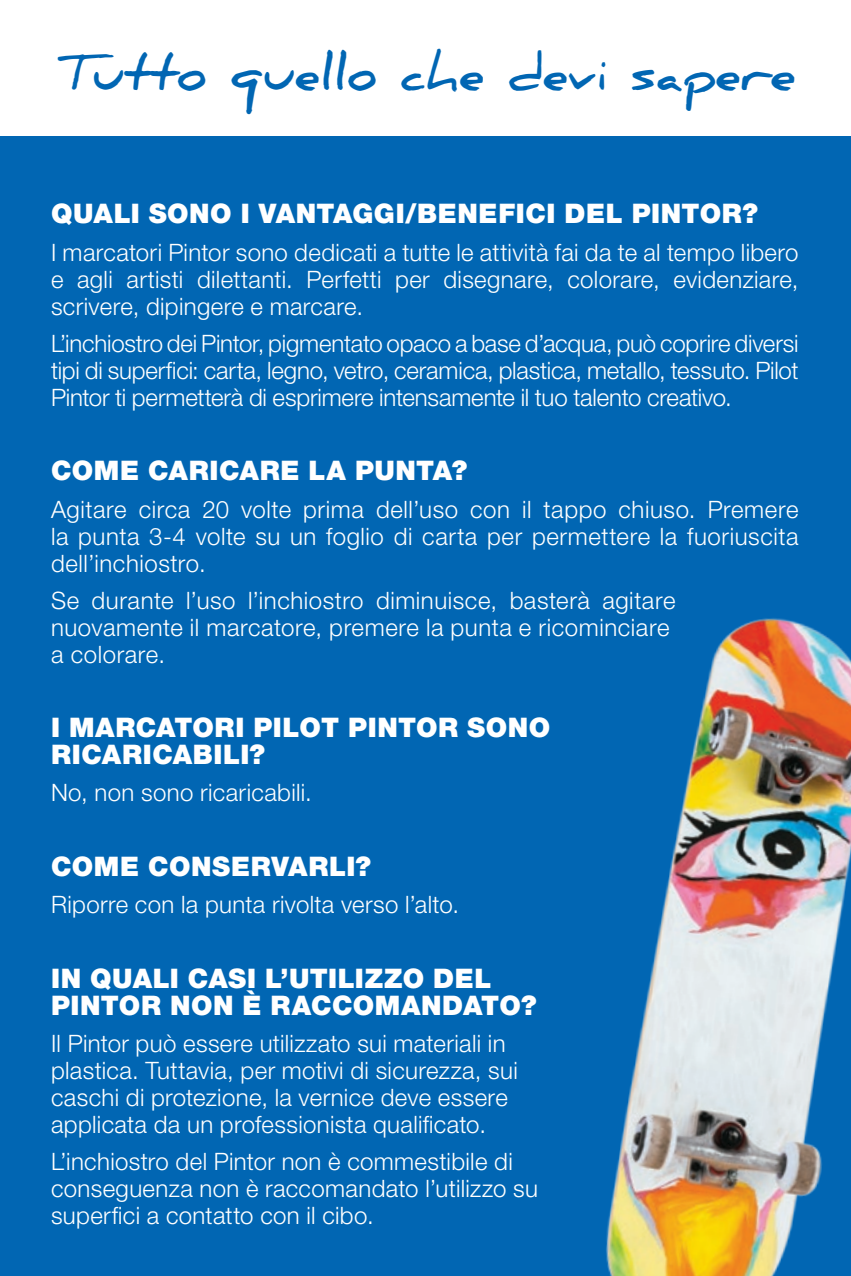
<style>
.page{position:relative;width:851px;height:1276px;background:#fff}
.page>*{position:absolute;margin:0;border:0;box-sizing:border-box;transform-origin:0 0}
.t1{font:700 48px "Daniel";color:#0166b3}
.t2{font:900 27px/27px "Helvetica Neue LT Std";letter-spacing:.02em;color:#fff}
.t3{font:300 24px/27px "Helvetica Neue LT Std";letter-spacing:.015em;color:#fff;text-align:justify}
</style>
<div class="page">
<hr style="left:850px;top:1225px;width:1px;height:51px;background:#0166b3">
<div style="left:0;top:136px;width:850px;height:1140px;background:#0166b3"></div>
<img style="left:606px;top:618px;width:244px;height:658px">
<p class="t1" style="left:56px;top:46px;width:741px">Tutto quello che devi sapere</p>
<p class="t2" style="left:51px;top:200px;width:708px">QUALI SONO I VANTAGGI/BENEFICI DEL PINTOR?</p>
<p class="t3" style="left:51px;top:238px;width:748px">I marcatori Pintor sono dedicati a tutte le attività fai da te al tempo libero e agli artisti dilettanti. Perfetti per disegnare, colorare, evidenziare, scrivere, dipingere e marcare.</p>
<p class="t3" style="left:51px;top:329px;width:749px">L’inchiostro dei Pintor, pigmentato opaco a base d’acqua, può coprire diversi tipi di superfici: carta, legno, vetro, ceramica, plastica, metallo, tessuto. Pilot Pintor ti permetterà di esprimere intensamente il tuo talento creativo.</p>
<p class="t2" style="left:51px;top:457px;width:417px">COME CARICARE LA PUNTA?</p>
<p class="t3" style="left:51px;top:495px;width:748px">Agitare circa 20 volte prima dell’uso con il tappo chiuso. Premere la punta 3-4 volte su un foglio di carta per permettere la fuoriuscita dell’inchiostro.</p>
<p class="t3" style="left:51px;top:586px;width:626px;text-align:left">Se durante l’uso l’inchiostro diminuisce, basterà agitare nuovamente il marcatore, premere la punta e ricominciare a colorare.</p>
<p class="t2" style="left:51px;top:714px;width:500px">I MARCATORI PILOT PINTOR SONO<br>RICARICABILI?</p>
<p class="t3" style="left:51px;top:779px;width:262px">No, non sono ricaricabili.</p>
<p class="t2" style="left:51px;top:852px;width:321px">COME CONSERVARLI?</p>
<p class="t3" style="left:51px;top:890px;width:409px">Riporre con la punta rivolta verso l’alto.</p>
<p class="t2" style="left:51px;top:964px;width:487px">IN QUALI CASI L’UTILIZZO DEL<br>PINTOR NON È RACCOMANDATO?</p>
<p class="t3" style="left:51px;top:1029px;width:468px;text-align:left">Il Pintor può essere utilizzato sui materiali in plastica. Tuttavia, per motivi di sicurezza, sui caschi di protezione, la vernice deve essere applicata da un professionista qualificato.</p>
<p class="t3" style="left:51px;top:1147px;width:488px;text-align:left">L’inchiostro del Pintor non è commestibile di conseguenza non è raccomandato l’utilizzo su superfici a contatto con il cibo.</p>
</div>
